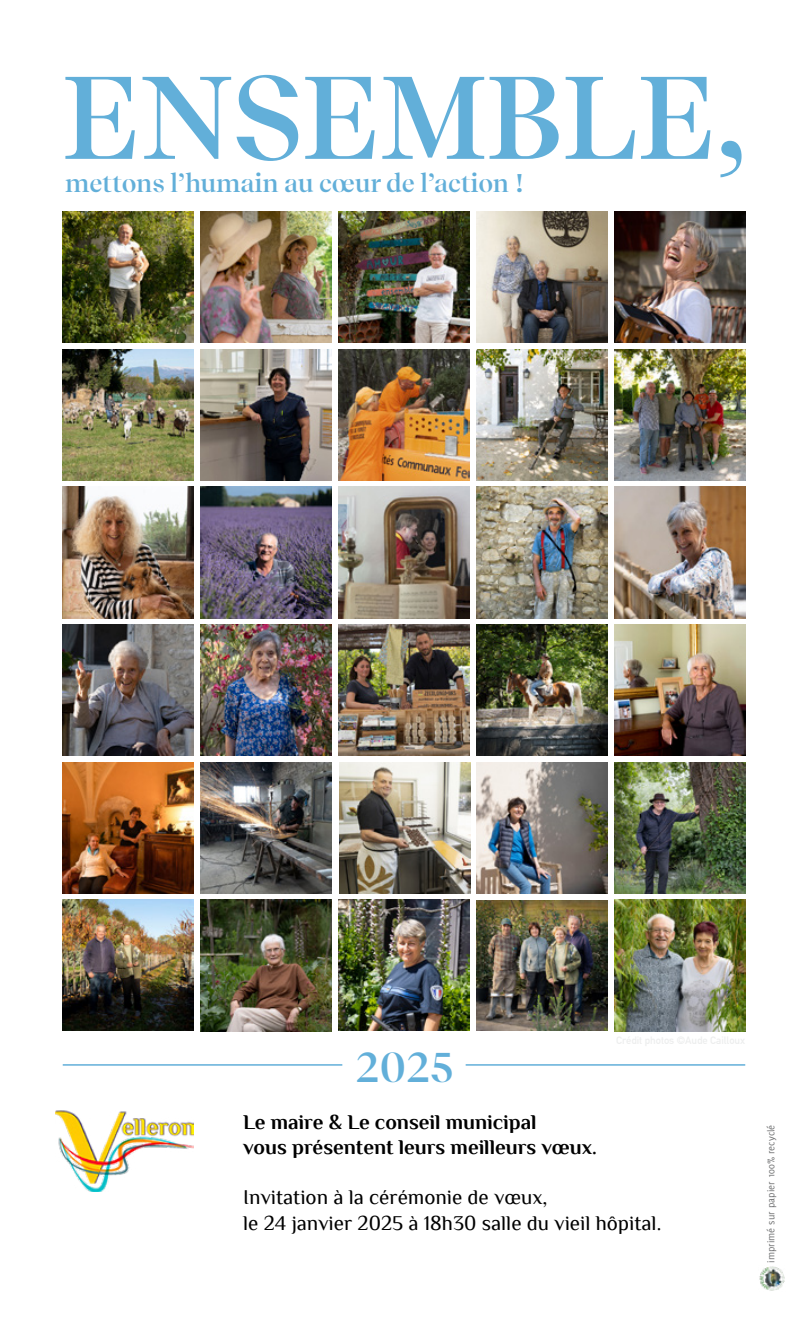
<style>
.page{position:relative;width:808px;height:1319px;background:#fff}
.page>*{position:absolute;margin:0;border:0;box-sizing:border-box;transform-origin:0 0}
.t1{font:600 117px "Recife Display";color:#62afd9}
.t2{font:600 42.3px "Recife Display";color:#62afd9}
.t3{font:600 25.5px "Recife Display";letter-spacing:.01em;color:#62afd9}
.t4{font:21px/25.2px "Philosopher";color:#000}
.t5{font:700 21px/25.2px "Philosopher";color:#000}
.t6{font:10.5px "Delicious";color:#707172}
</style>
<div class="page">
<img style="left:759px;top:1266px;width:26px;height:25px">
<img style="left:55px;top:1110px;width:138px;height:81px">
<img style="left:201px;top:762px;width:131px;height:131px">
<img style="left:201px;top:899px;width:131px;height:131px">
<img style="left:63px;top:899px;width:131px;height:131px">
<img style="left:63px;top:212px;width:131px;height:131px">
<img style="left:338px;top:212px;width:131px;height:131px">
<img style="left:338px;top:349px;width:131px;height:131px">
<img style="left:476px;top:624px;width:131px;height:131px">
<img style="left:201px;top:624px;width:131px;height:131px">
<img style="left:339px;top:762px;width:131px;height:131px">
<img style="left:338px;top:624px;width:132px;height:131px">
<img style="left:476px;top:762px;width:131px;height:131px">
<img style="left:338px;top:899px;width:131px;height:131px">
<img style="left:201px;top:212px;width:131px;height:131px">
<img style="left:614px;top:349px;width:131px;height:131px">
<img style="left:476px;top:349px;width:131px;height:131px">
<img style="left:63px;top:624px;width:131px;height:131px">
<img style="left:63px;top:762px;width:131px;height:131px">
<img style="left:476px;top:900px;width:131px;height:130px">
<img style="left:614px;top:624px;width:131px;height:131px">
<img style="left:476px;top:212px;width:131px;height:131px">
<img style="left:63px;top:487px;width:131px;height:131px">
<img style="left:614px;top:762px;width:131px;height:131px">
<img style="left:614px;top:899px;width:131px;height:131px">
<img style="left:614px;top:487px;width:131px;height:131px">
<img style="left:63px;top:349px;width:131px;height:131px">
<img style="left:201px;top:349px;width:131px;height:131px">
<img style="left:476px;top:487px;width:131px;height:131px">
<img style="left:201px;top:487px;width:131px;height:131px">
<img style="left:338px;top:487px;width:132px;height:131px">
<img style="left:614px;top:212px;width:131px;height:131px">
<hr style="left:63px;top:1063px;width:279px;height:2px;background:#62afd9">
<hr style="left:466px;top:1063px;width:279px;height:2px;background:#62afd9">
<h1 class="t1" style="left:63px;top:32px;width:686px">ENSEMBLE,</h1>
<p class="t3" style="left:66px;top:164px;width:460px">mettons l’humain au cœur de l’action !</p>
<h2 class="t2" style="left:355px;top:1035px;width:100px">2025</h2>
<p class="t5" style="left:243px;top:1109px;width:355px">Le maire &amp; Le conseil municipal<br>vous présentent leurs meilleurs vœux.</p>
<p class="t4" style="left:243px;top:1184px;width:419px">Invitation à la cérémonie de vœux,<br>le 24 janvier 2025 à 18h30 salle du vieil hôpital.</p>
<p class="t6" style="left:765px;top:1262px;width:139px;rotate:-90deg">imprimé sur papier 100% recyclé</p>
</div>
